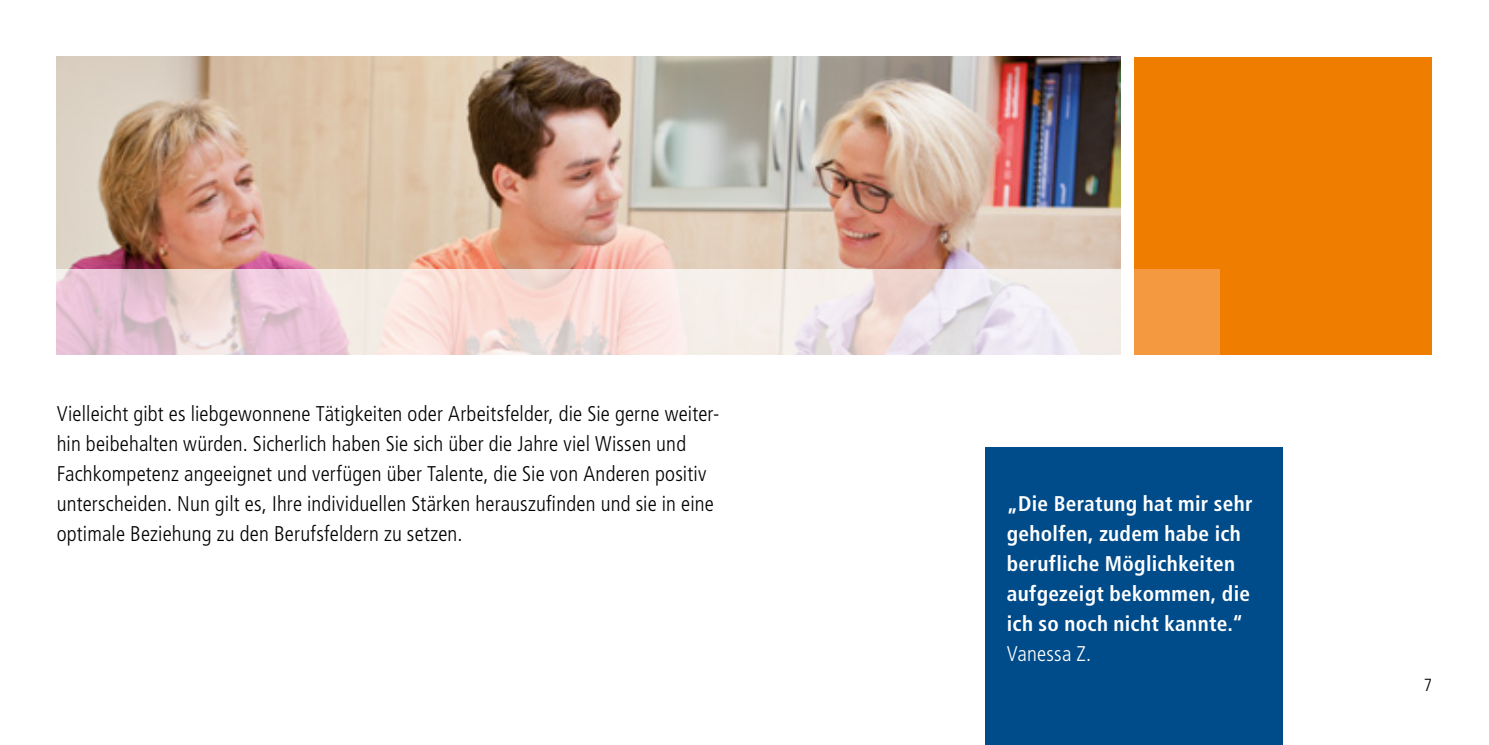
<style>
.page{position:relative;width:1489px;height:745px;background:#fff}
.page>*{position:absolute;margin:0;border:0;box-sizing:border-box;transform-origin:0 0}
.t1{font:300 condensed 21.25px/30px "Frutiger";letter-spacing:.01em;color:#000}
.t2{font:700 condensed 21.25px/30px "Frutiger";letter-spacing:.015em;color:#fff}
.t3{font:300 condensed 21.25px "Frutiger";letter-spacing:.01em;color:#fff}
.t4{font:300 condensed 17.5px "Frutiger";color:#000}
</style>
<div class="page">
<div style="left:985px;top:446px;width:298px;height:298px;background:#004b89"></div>
<div style="left:1134px;top:57px;width:297px;height:297px;background:#ef7d00"></div>
<img style="left:57px;top:57px;width:1063px;height:212px">
<svg style="left:56px;top:269px;width:1065px;height:86px;background:#efddde"></svg>
<div style="left:1134px;top:269px;width:85px;height:85px;background:#f4993f"></div>
<p class="t1" style="left:57px;top:398px;width:664px">Vielleicht gibt es liebgewonnene Tätigkeiten oder Arbeitsfelder, die Sie gerne weiter&shy;hin beibehalten würden. Sicherlich haben Sie sich über die Jahre viel Wissen und Fachkompetenz angeeignet und verfügen über Talente, die Sie von Anderen positiv unterscheiden. Nun gilt es, Ihre individuellen Stärken herauszufinden und sie in eine optimale Beziehung zu den Berufsfeldern zu setzen.</p>
<p class="t2" style="left:1006px;top:488px;width:247px">„Die Beratung hat mir sehr geholfen, zudem habe ich berufliche Möglichkeiten aufgezeigt bekommen, die ich so noch nicht kannte.“</p>
<p class="t3" style="left:1006px;top:641px;width:86px">Vanessa Z.</p>
<p class="t4" style="left:1423px;top:674px;width:10px">7</p>
</div>
